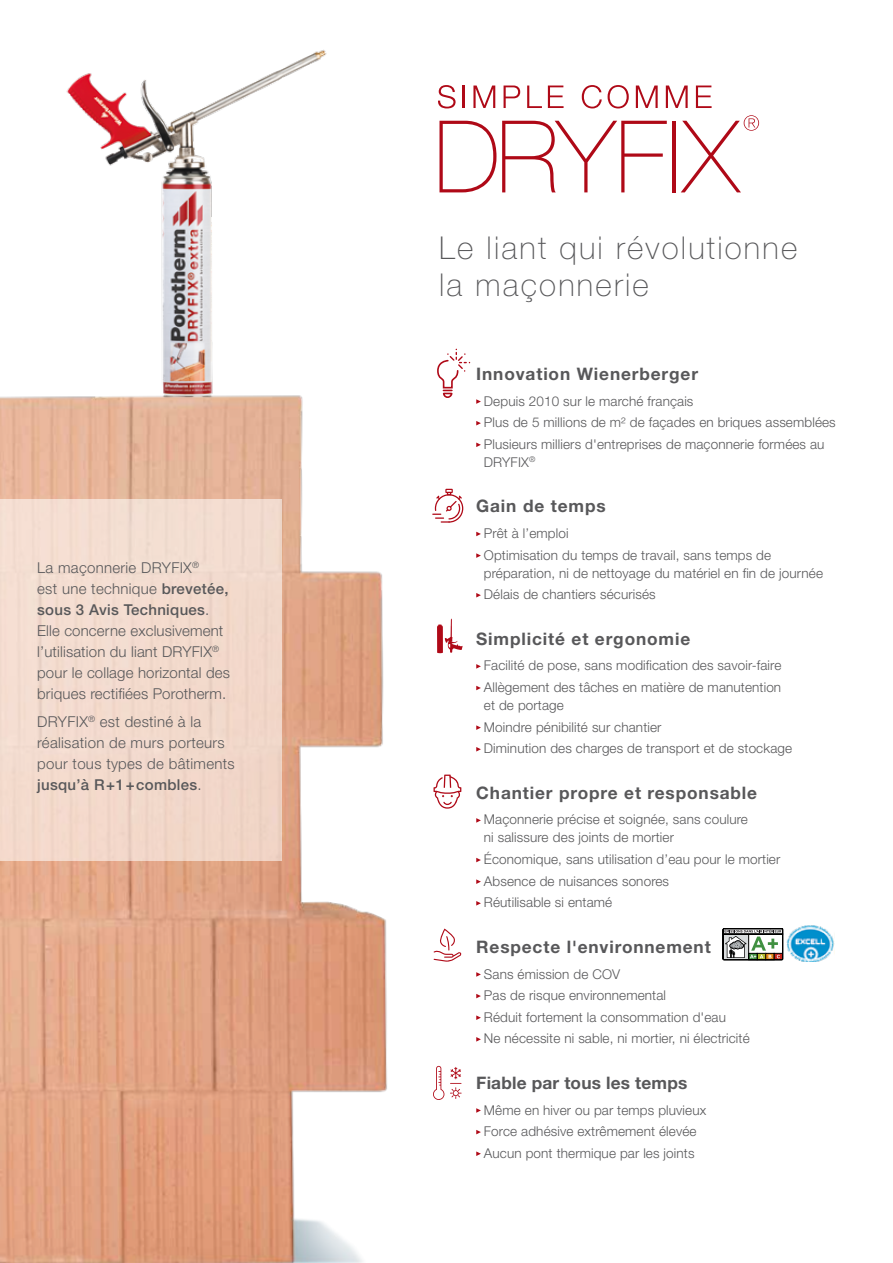
<style>
.page{position:relative;width:893px;height:1263px;background:#fff}
.page>*{position:absolute;margin:0;border:0;box-sizing:border-box;transform-origin:0 0}
.t1{font:100 31.5px/37.8px "Helvetica Neue LT Std";letter-spacing:.07em;color:#58585a}
.t2{font:700 17.25px "Helvetica Neue LT Std";letter-spacing:.05em;color:#58585a}
.t3{font:700 17.25px "Helvetica Neue LT Std";letter-spacing:.01em;color:#58585a}
.t4{font:300 15px/21px "Helvetica Neue LT Std";letter-spacing:.01em;color:#58585a}
.t5{font:300 13.5px/21.6px "Helvetica Neue LT Std";letter-spacing:.01em;color:#58585a}
.s1{font-weight:500}
</style>
<div class="page">
<svg style="left:476px;top:399px;width:5px;height:5px"></svg>
<svg style="left:476px;top:421px;width:5px;height:4px"></svg>
<svg style="left:476px;top:443px;width:5px;height:4px"></svg>
<svg style="left:476px;top:532px;width:5px;height:4px"></svg>
<svg style="left:476px;top:553px;width:5px;height:5px"></svg>
<svg style="left:476px;top:593px;width:5px;height:4px"></svg>
<svg style="left:476px;top:664px;width:5px;height:5px"></svg>
<svg style="left:476px;top:686px;width:5px;height:4px"></svg>
<svg style="left:476px;top:725px;width:5px;height:5px"></svg>
<svg style="left:476px;top:747px;width:5px;height:4px"></svg>
<svg style="left:476px;top:818px;width:5px;height:5px"></svg>
<svg style="left:476px;top:858px;width:5px;height:4px"></svg>
<svg style="left:476px;top:879px;width:5px;height:5px"></svg>
<svg style="left:476px;top:901px;width:5px;height:4px"></svg>
<svg style="left:476px;top:972px;width:5px;height:5px"></svg>
<svg style="left:476px;top:994px;width:5px;height:4px"></svg>
<svg style="left:476px;top:1015px;width:5px;height:5px"></svg>
<svg style="left:476px;top:1037px;width:5px;height:4px"></svg>
<svg style="left:476px;top:1108px;width:5px;height:5px"></svg>
<svg style="left:476px;top:1130px;width:5px;height:4px"></svg>
<svg style="left:476px;top:1151px;width:5px;height:5px"></svg>
<svg style="left:432px;top:489px;width:31px;height:34px"></svg>
<svg style="left:433px;top:1066px;width:11px;height:34px"></svg>
<svg style="left:450px;top:1067px;width:12px;height:32px"></svg>
<svg style="left:434px;top:928px;width:28px;height:34px"></svg>
<svg style="left:437px;top:619px;width:26px;height:34px"></svg>
<svg style="left:433px;top:774px;width:28px;height:35px"></svg>
<img style="left:787px;top:925px;width:47px;height:37px">
<svg style="left:723px;top:928px;width:60px;height:32px"></svg>
<svg style="left:437px;top:349px;width:33px;height:49px"></svg>
<svg style="left:438px;top:85px;width:18px;height:23px"></svg>
<hr style="left:463px;top:86px;width:2px;height:22px;background:#af0917">
<svg style="left:473px;top:86px;width:22px;height:22px"></svg>
<svg style="left:504px;top:86px;width:16px;height:22px"></svg>
<svg style="left:527px;top:86px;width:15px;height:22px"></svg>
<svg style="left:548px;top:86px;width:16px;height:22px"></svg>
<svg style="left:582px;top:85px;width:20px;height:23px"></svg>
<svg style="left:608px;top:85px;width:21px;height:23px"></svg>
<svg style="left:636px;top:86px;width:22px;height:22px"></svg>
<svg style="left:666px;top:86px;width:22px;height:22px"></svg>
<svg style="left:696px;top:86px;width:16px;height:22px"></svg>
<hr style="left:672px;top:121px;width:3px;height:71px;background:#af0917">
<svg style="left:439px;top:121px;width:57px;height:71px"></svg>
<svg style="left:502px;top:121px;width:165px;height:71px"></svg>
<svg style="left:681px;top:115px;width:78px;height:77px"></svg>
<img style="left:66px;top:50px;width:261px;height:327px">
<img style="left:0;top:377px;width:387px;height:886px">
<div style="left:0;top:499px;width:282px;height:361px;background:#f2dacc"></div>
<p class="t4" style="left:37px;top:557px;width:194px">La maçonnerie DRYFIX<sup>®<br></sup>est une technique <span class="s1">brevetée, sous 3 Avis Techniques</span>.<br>Elle concerne exclusivement l’utilisation du liant DRYFIX<sup>® </sup>pour le collage horizontal des briques rectifiées Porotherm.</p>
<p class="t4" style="left:37px;top:711px;width:199px">DRYFIX<sup>®</sup> est destiné à la réalisation de murs porteurs pour tous types de bâtiments <span class="s1">jusqu’à R+1+combles</span>.</p>
<h1 class="t1" style="left:439px;top:228px;width:360px">Le liant qui révolutionne la maçonnerie</h1>
<p class="t2" style="left:476px;top:363px;width:223px">Innovation Wienerberger</p>
<p class="t5" style="left:484px;top:390px;width:353px">Depuis 2010 sur le marché français<br>Plus de 5 millions de m² de façades en briques assemblées<br>Plusieurs milliers d'entreprises de maçonnerie formées au</p>
<p class="t5" style="left:484px;top:451px;width:53px">DRYFIX<sup>®</sup></p>
<p class="t2" style="left:476px;top:495px;width:131px">Gain de temps</p>
<p class="t5" style="left:484px;top:522px;width:289px">Prêt à l’emploi<br>Optimisation du temps de travail, sans temps de</p>
<p class="t5" style="left:484px;top:562px;width:341px">préparation, ni de nettoyage du matériel en fin de journée<br>Délais de chantiers sécurisés</p>
<p class="t2" style="left:476px;top:628px;width:216px">Simplicité et ergonomie</p>
<p class="t5" style="left:484px;top:654px;width:299px">Facilité de pose, sans modification des savoir-faire<br>Allègement des tâches en matière de manutention</p>
<p class="t5" style="left:484px;top:694px;width:310px">et de portage<br>Moindre pénibilité sur chantier<br>Diminution des charges de transport et de stockage</p>
<p class="t2" style="left:476px;top:782px;width:282px">Chantier propre et responsable</p>
<p class="t5" style="left:484px;top:810px;width:266px;line-height:18px">Maçonnerie précise et soignée, sans coulure ni salissure des joints de mortier</p>
<p class="t5" style="left:484px;top:848px;width:298px">Économique, sans utilisation d’eau pour le mortier<br>Absence de nuisances sonores<br>Réutilisable si entamé</p>
<p class="t2" style="left:476px;top:936px;width:236px">Respecte l'environnement</p>
<p class="t5" style="left:484px;top:962px;width:267px">Sans émission de COV<br>Pas de risque environnemental<br>Réduit fortement la consommation d'eau<br>Ne nécessite ni sable, ni mortier, ni électricité</p>
<p class="t3" style="left:476px;top:1072px;width:213px">Fiable par tous les temps</p>
<p class="t5" style="left:484px;top:1099px;width:224px">Même en hiver ou par temps pluvieux<br>Force adhésive extrêmement élevée<br>Aucun pont thermique par les joints</p>
</div>
